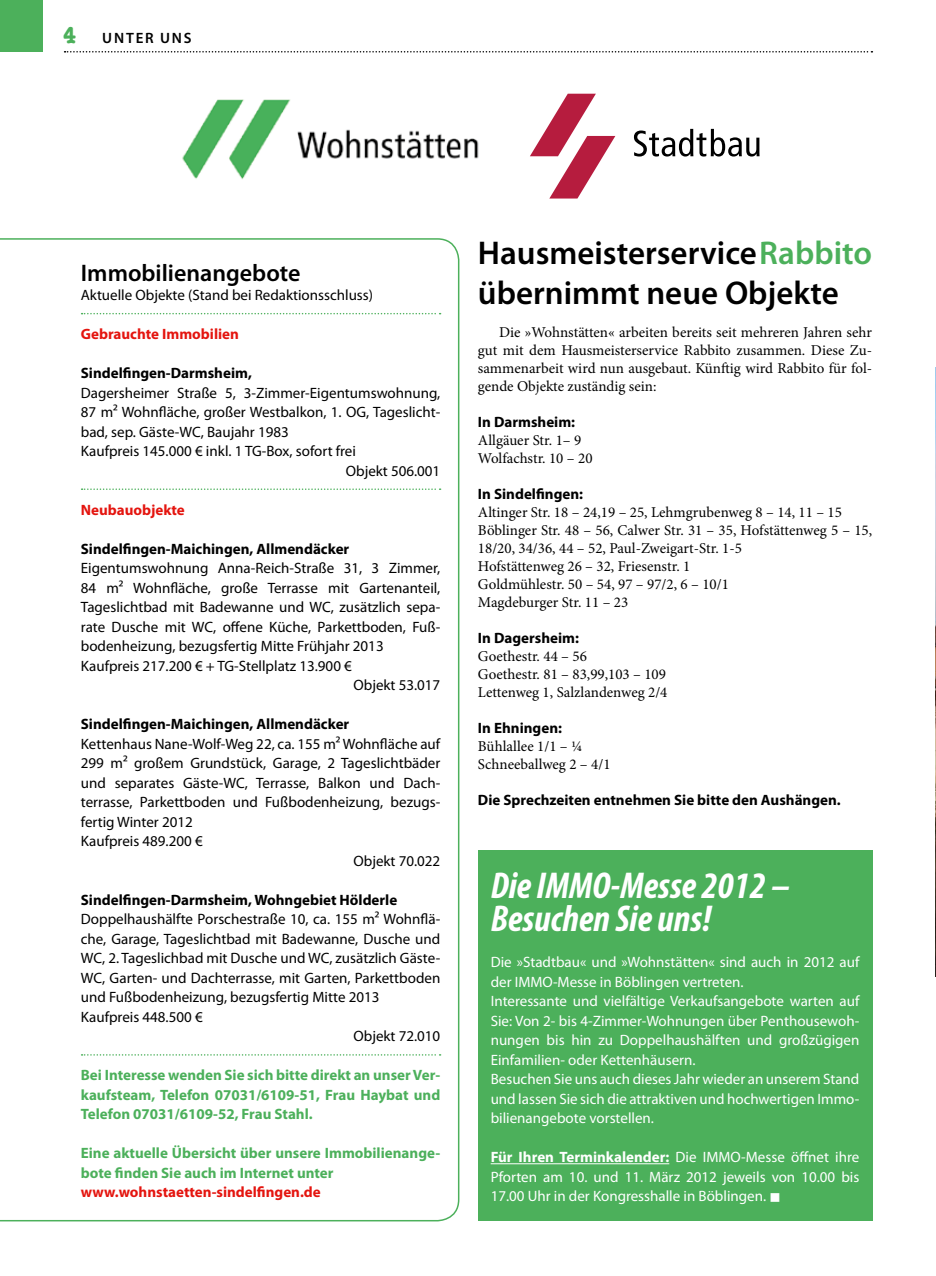
<style>
.page{position:relative;width:936px;height:1276px;background:#fff}
.page>*{position:absolute;margin:0;border:0;box-sizing:border-box;transform-origin:0 0}
.t1{font:italic 700 condensed 37.5px/33px "Myriad Pro";color:#fff}
.t2{font:600 33px/39.6px "Myriad Pro";color:#000}
.t3{font:600 24px "Myriad Pro";color:#000}
.t4{font:15px "Myriad Pro";color:#000}
.t5{font:15px/18px "Minion Pro";color:#000}
.t6{font:15px/19.5px "Myriad Pro";color:#fff}
.t7{font:700 15px "Myriad Pro";color:#000}
.t8{font:700 15px/19.5px "Myriad Pro";color:#4cb05b;text-align:justify}
.t9{font:700 15px "Myriad Pro";color:#e4150f}
.t10{font:600 15px "Myriad Pro";letter-spacing:.12em;color:#000}
.s1{font-family:"American Typewriter";font-weight:700;font-stretch:condensed;font-size:24px;color:#4cb05b}
.s2{color:#4cb05b}
.s3{font-weight:700}
</style>
<div class="page">
<div style="left:0;top:0;width:43px;height:51px;background:#4cb05b"></div>
<svg style="left:65px;top:51px;width:807px;height:2px"></svg>
<div style="left:478px;top:850px;width:394px;height:370px;background:#4cb05b"></div>
<hr style="left:490px;top:1163px;width:179px;height:1px;background:#fff">
<img style="left:935px;top:367px;width:1px;height:609px">
<svg style="left:0;top:238px;width:459px;height:983px"></svg>
<svg style="left:82px;top:313px;width:358px;height:1px"></svg>
<svg style="left:82px;top:488px;width:358px;height:2px"></svg>
<svg style="left:82px;top:1054px;width:358px;height:1px"></svg>
<img style="left:182px;top:99px;width:297px;height:81px">
<svg style="left:530px;top:94px;width:85px;height:104px"></svg>
<svg style="left:634px;top:129px;width:125px;height:27px"></svg>
<p class="t10" style="left:64px;top:29px;width:129px"><span class="s1">4</span> Unter uns</p>
<h3 class="t3" style="left:81px;top:257px;width:221px">Immobilienangebote</h3>
<p class="t4" style="left:81px;top:286px;width:294px">Aktuelle Objekte (Stand bei Redaktionsschluss)</p>
<p class="t9" style="left:81px;top:324px;width:160px">Gebrauchte Immobilien</p>
<p class="t7" style="left:81px;top:363px;width:173px">Sindelfingen-Darmsheim,</p>
<p class="t4" style="left:81px;top:383px;width:361px">Dagersheimer Straße 5, 3-Zimmer-Eigentumswohnung,</p>
<p class="t4" style="left:81px;top:403px;width:361px">87 m² Wohnfläche, großer Westbalkon, 1. OG, Tageslicht-</p>
<p class="t4" style="left:81px;top:422px;width:209px">bad, sep. Gäste-WC, Baujahr 1983</p>
<p class="t4" style="left:81px;top:442px;width:277px">Kaufpreis 145.000 € inkl. 1 TG-Box, sofort frei</p>
<p class="t4" style="left:346px;top:461px;width:96px">Objekt 506.001</p>
<p class="t9" style="left:81px;top:500px;width:105px">Neubauobjekte</p>
<p class="t7" style="left:81px;top:539px;width:270px">Sindelfingen-Maichingen, Allmendäcker</p>
<p class="t4" style="left:81px;top:559px;width:361px">Eigentumswohnung Anna-Reich-Straße 31, 3 Zimmer,</p>
<p class="t4" style="left:81px;top:578px;width:361px">84 m² Wohnfläche, große Terrasse mit Gartenanteil,</p>
<p class="t4" style="left:81px;top:598px;width:361px">Tageslichtbad mit Badewanne und WC, zusätzlich sepa-</p>
<p class="t4" style="left:81px;top:617px;width:360px">rate Dusche mit WC, offene Küche, Parkettboden, Fuß-</p>
<p class="t4" style="left:81px;top:637px;width:304px">bodenheizung, bezugsfertig Mitte Frühjahr 2013</p>
<p class="t4" style="left:81px;top:656px;width:272px">Kaufpreis 217.200 € + TG-Stellplatz 13.900 €</p>
<p class="t4" style="left:353px;top:676px;width:88px">Objekt 53.017</p>
<p class="t7" style="left:81px;top:714px;width:270px">Sindelfingen-Maichingen, Allmendäcker</p>
<p class="t4" style="left:81px;top:734px;width:361px">Kettenhaus Nane-Wolf-Weg 22, ca. 155 m² Wohnfläche auf</p>
<p class="t4" style="left:81px;top:754px;width:361px">299 m² großem Grundstück, Garage, 2 Tageslichtbäder</p>
<p class="t4" style="left:81px;top:773px;width:360px">und separates Gäste-WC, Terrasse, Balkon und Dach-</p>
<p class="t4" style="left:81px;top:793px;width:360px">terrasse, Parkettboden und Fußbodenheizung, bezugs-</p>
<p class="t4" style="left:81px;top:812px;width:113px">fertig Winter 2012</p>
<p class="t4" style="left:81px;top:832px;width:123px">Kaufpreis 489.200 €</p>
<p class="t4" style="left:353px;top:851px;width:88px">Objekt 70.022</p>
<p class="t7" style="left:81px;top:890px;width:318px">Sindelfingen-Darmsheim, Wohngebiet Hölderle</p>
<p class="t4" style="left:81px;top:910px;width:361px">Doppelhaushälfte Porschestraße 10, ca. 155 m² Wohnflä-</p>
<p class="t4" style="left:81px;top:929px;width:361px">che, Garage, Tageslichtbad mit Badewanne, Dusche und</p>
<p class="t4" style="left:81px;top:949px;width:361px">WC, 2. Tageslichbad mit Dusche und WC, zusätzlich Gäste-</p>
<p class="t4" style="left:81px;top:968px;width:361px">WC, Garten- und Dachterrasse, mit Garten, Parkettboden</p>
<p class="t4" style="left:81px;top:988px;width:300px">und Fußbodenheizung, bezugsfertig Mitte 2013</p>
<p class="t4" style="left:81px;top:1007px;width:123px">Kaufpreis 448.500 €</p>
<p class="t4" style="left:353px;top:1027px;width:88px">Objekt 72.010</p>
<p class="t8" style="left:81px;top:1065px;width:361px">Bei Interesse wenden Sie sich bitte direkt an unser Ver&shy;kaufsteam, Telefon 07031/6109-51, Frau Haybat und Telefon 07031/6109-52, Frau Stahl.</p>
<p class="t8" style="left:81px;top:1143px;width:361px">Eine aktuelle Übersicht über unsere Immobilienange&shy;bote finden Sie auch im Internet unter</p>
<p class="t9" style="left:81px;top:1182px;width:241px">www.wohnstaetten-sindelfingen.de</p>
<h2 class="t2" style="left:478px;top:232px;width:396px">Hausmeisterservice <span class="s2">Rabbito </span>übernimmt neue Objekte</h2>
<p class="t5" style="left:478px;top:323px;width:396px;text-align:justify;text-indent:21px">Die »Wohnstätten« arbeiten bereits seit mehreren Jahren sehr gut mit dem Hausmeisterservice Rabbito zusammen. Diese Zu&shy;sammenarbeit wird nun ausgebaut. Künftig wird Rabbito für fol&shy;gende Objekte zuständig sein:</p>
<p class="t7" style="left:478px;top:412px;width:99px">In Darmsheim:</p>
<p class="t5" style="left:478px;top:431px;width:116px">Allgäuer Str. 1– 9<br>Wolfachstr. 10 – 20</p>
<p class="t7" style="left:478px;top:484px;width:107px">In Sindelfingen:</p>
<p class="t5" style="left:478px;top:503px;width:396px">Altinger Str. 18 – 24,19 – 25, Lehmgrubenweg 8 – 14, 11 – 15<br>Böblinger Str. 48 – 56, Calwer Str. 31 – 35, Hofstättenweg 5 – 15, 18/20, 34/36, 44 – 52, Paul-Zweigart-Str. 1-5<br>Hofstättenweg 26 – 32, Friesenstr. 1<br>Goldmühlestr. 50 – 54, 97 – 97/2, 6 – 10/1<br>Magdeburger Str. 11 – 23</p>
<p class="t7" style="left:478px;top:628px;width:103px">In Dagersheim:</p>
<p class="t5" style="left:478px;top:647px;width:191px">Goethestr. 44 – 56<br>Goethestr. 81 – 83,99,103 – 109<br>Lettenweg 1, Salzlandenweg 2/4</p>
<p class="t7" style="left:478px;top:718px;width:86px">In Ehningen:</p>
<p class="t5" style="left:478px;top:737px;width:134px">Bühlallee 1/1 – ¼<br>Schneeballweg 2 – 4/1</p>
<p class="t7" style="left:478px;top:790px;width:364px">Die Sprechzeiten entnehmen Sie bitte den Aushängen.</p>
<h1 class="t1" style="left:490px;top:868px;width:301px">Die IMMO-Messe 2012 –<br>Besuchen Sie uns!</h1>
<p class="t6" style="left:490px;top:952px;width:370px">Die »Stadtbau« und »Wohnstätten« sind auch in 2012 auf der IMMO-Messe in Böblingen vertreten.<br>Interessante und vielfältige Verkaufsangebote warten auf Sie: Von 2- bis 4-Zimmer-Wohnungen über Penthousewoh&shy;nungen bis hin zu Doppelhaushälften und großzügigen Einfamilien- oder Kettenhäusern.<br>Besuchen Sie uns auch dieses Jahr wieder an unserem Stand und lassen Sie sich die attraktiven und hochwertigen Immo&shy;bilienangebote vorstellen.</p>
<p class="t6" style="left:490px;top:1147px;width:370px;text-align:justify"><span class="s3">Für Ihren Terminkalender:</span> Die IMMO-Messe öffnet ihre Pforten am 10. und 11. März 2012 jeweils von 10.00 bis 17.00 Uhr in der Kongresshalle in Böblingen. ■</p>
</div>
